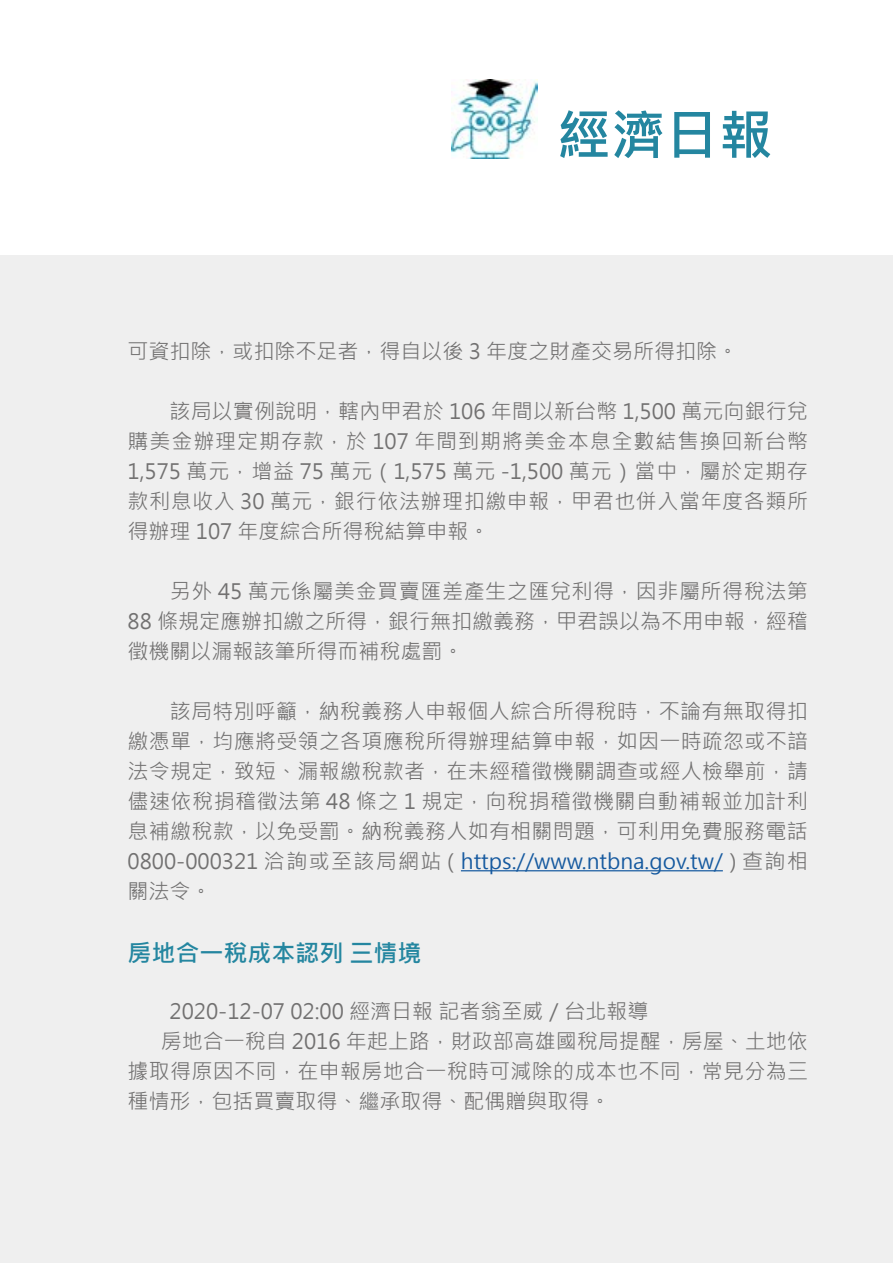
<style>
.page{position:relative;width:893px;height:1263px;background:#fff}
.page>*{position:absolute;margin:0;border:0;box-sizing:border-box;transform-origin:0 0}
.t1{font:700 54px "Microsoft Jheng Hei";color:#2486a0}
.t2{font:700 24px "Microsoft Jheng Hei";color:#2486a0}
.t3{font:21px/30px "Microsoft Jheng Hei";color:#727171;text-align:justify}
.s1{color:#15599f}
</style>
<div class="page">
<div style="left:0;top:256px;width:893px;height:1007px;background:#efefef"></div>
<img style="left:451px;top:79px;width:87px;height:79px">
<hr style="left:461px;top:870px;width:262px;height:1px;background:#15599f">
<h1 class="t1" style="left:557px;top:101px;width:217px">經濟日報</h1>
<p class="t3" style="left:128px;top:336px;width:612px">可資扣除，或扣除不足者，得自以後 3 年度之財產交易所得扣除。</p>
<p class="t3" style="left:128px;top:396px;width:682px;text-indent:42px">該局以實例說明，轄內甲君於 106 年間以新台幣 1,500 萬元向銀行兌購美金辦理定期存款，於 107 年間到期將美金本息全數結售換回新台幣1,575 萬元，增益 75 萬元（1,575 萬元 -1,500 萬元）當中，屬於定期存款利息收入 30 萬元，銀行依法辦理扣繳申報，甲君也併入當年度各類所得辦理 107 年度綜合所得稅結算申報。</p>
<p class="t3" style="left:128px;top:576px;width:682px;text-indent:42px">另外 45 萬元係屬美金買賣匯差產生之匯兌利得，因非屬所得稅法第88 條規定應辦扣繳之所得，銀行無扣繳義務，甲君誤以為不用申報，經稽徵機關以漏報該筆所得而補稅處罰。</p>
<p class="t3" style="left:128px;top:696px;width:682px;text-indent:42px">該局特別呼籲，納稅義務人申報個人綜合所得稅時，不論有無取得扣繳憑單，均應將受領之各項應稅所得辦理結算申報，如因一時疏忽或不諳法令規定，致短、漏報繳稅款者，在未經稽徵機關調查或經人檢舉前，請儘速依稅捐稽徵法第 48 條之 1 規定，向稅捐稽徵機關自動補報並加計利息補繳稅款，以免受罰。納稅義務人如有相關問題，可利用免費服務電話0800-000321 洽詢或至該局網站 ( <span class="s1">https://www.ntbna.gov.tw/</span> ) 查詢相關法令。</p>
<p class="t2" style="left:128px;top:938px;width:295px">房地合一稅成本認列 三情境</p>
<p class="t3" style="left:170px;top:996px;width:480px">2020-12-07 02:00 經濟日報 記者翁至威／台北報導</p>
<p class="t3" style="left:161px;top:1026px;width:649px">房地合一稅自 2016 年起上路，財政部高雄國稅局提醒，房屋、土地依</p>
<p class="t3" style="left:128px;top:1056px;width:682px">據取得原因不同，在申報房地合一稅時可減除的成本也不同，常見分為三</p>
<p class="t3" style="left:128px;top:1086px;width:484px">種情形，包括買賣取得、繼承取得、配偶贈與取得。</p>
</div>
